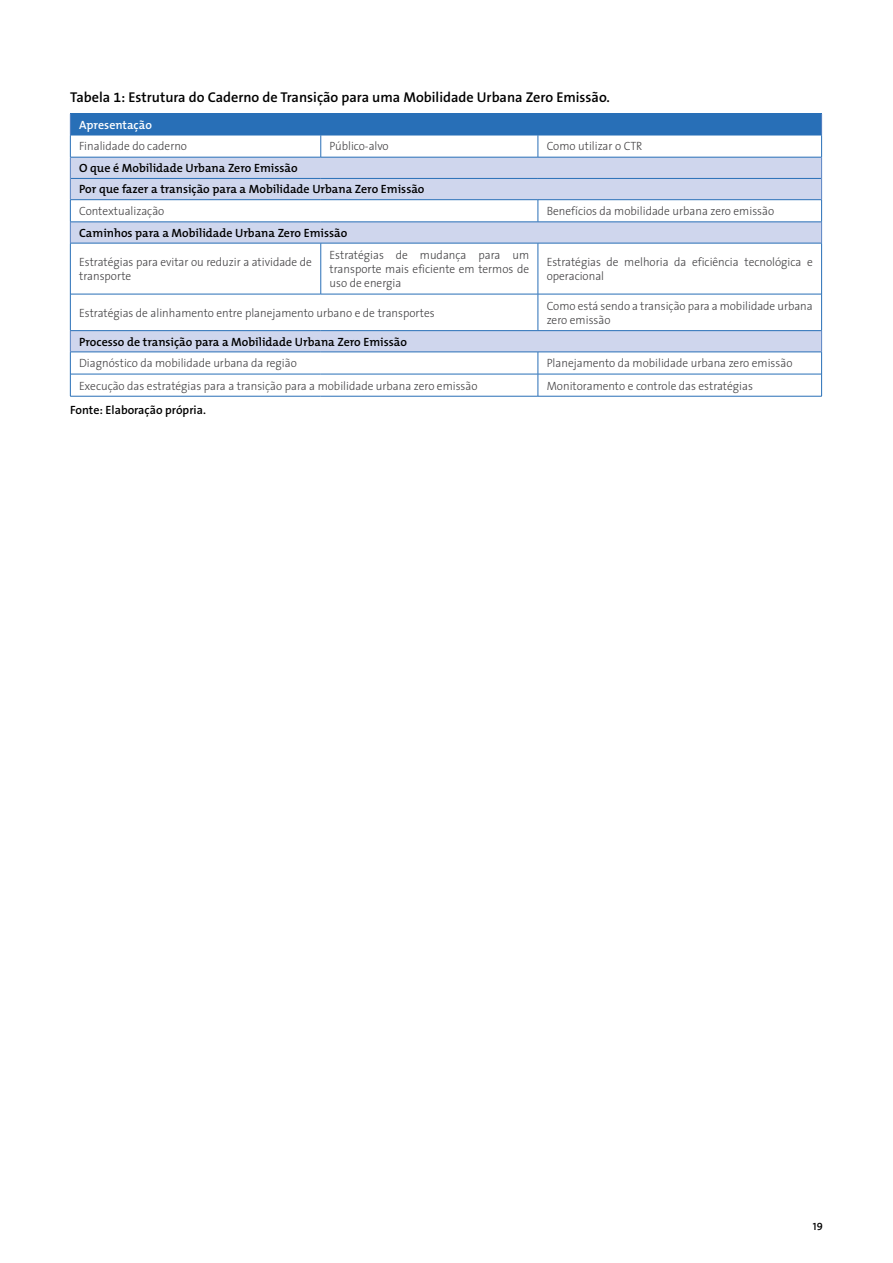
<style>
.page{position:relative;width:893px;height:1263px;background:#fff}
.page>*{position:absolute;margin:0;border:0;box-sizing:border-box;transform-origin:0 0}
.t1{font:600 14.25px "The Sans B6";color:#000}
.t2{font:300 12px/14.4px "The Sans";color:#414042;scale:.95 1}
.t3{font:600 12px/21.3px "The Mix";color:#000}
.t4{font:600 12px "The Sans B6";color:#000}
.t5{font:600 12px "The Mix";color:#fff}
.t6{font:10.5px "The Sans Semi Bold Caps";color:#000}
</style>
<div class="page">
<div style="left:70px;top:114px;width:752px;height:21px;background:#286fb7"></div>
<svg style="left:71px;top:158px;width:750px;height:194px"></svg>
<hr style="left:70px;top:135px;width:251px;height:1px;background:#286fb7">
<hr style="left:321px;top:135px;width:217px;height:1px;background:#286fb7">
<hr style="left:538px;top:135px;width:284px;height:1px;background:#286fb7">
<hr style="left:70px;top:157px;width:251px;height:1px;background:#286fb7">
<hr style="left:321px;top:157px;width:217px;height:1px;background:#286fb7">
<hr style="left:538px;top:157px;width:284px;height:1px;background:#286fb7">
<svg style="left:320px;top:135px;width:1px;height:22px"></svg>
<svg style="left:538px;top:135px;width:1px;height:22px"></svg>
<hr style="left:71px;top:178px;width:250px;height:1px;background:#286fb7">
<hr style="left:321px;top:178px;width:217px;height:1px;background:#286fb7">
<hr style="left:538px;top:178px;width:283px;height:1px;background:#286fb7">
<hr style="left:70px;top:199px;width:251px;height:1px;background:#286fb7">
<hr style="left:321px;top:199px;width:217px;height:1px;background:#286fb7">
<hr style="left:538px;top:199px;width:284px;height:1px;background:#286fb7">
<svg style="left:538px;top:200px;width:1px;height:22px"></svg>
<hr style="left:70px;top:222px;width:251px;height:1px;background:#286fb7">
<hr style="left:321px;top:222px;width:217px;height:1px;background:#286fb7">
<hr style="left:538px;top:222px;width:284px;height:1px;background:#286fb7">
<hr style="left:70px;top:330px;width:251px;height:1px;background:#286fb7">
<hr style="left:321px;top:330px;width:217px;height:1px;background:#286fb7">
<hr style="left:538px;top:330px;width:284px;height:1px;background:#286fb7">
<hr style="left:70px;top:243px;width:251px;height:1px;background:#286fb7">
<hr style="left:321px;top:243px;width:217px;height:1px;background:#286fb7">
<hr style="left:538px;top:243px;width:284px;height:1px;background:#286fb7">
<hr style="left:320px;top:243px;width:1px;height:51px;background:#286fb7">
<hr style="left:538px;top:243px;width:1px;height:51px;background:#286fb7">
<hr style="left:71px;top:294px;width:250px;height:1px;background:#286fb7">
<hr style="left:321px;top:294px;width:217px;height:1px;background:#286fb7">
<hr style="left:538px;top:294px;width:283px;height:1px;background:#286fb7">
<hr style="left:538px;top:294px;width:1px;height:36px;background:#286fb7">
<hr style="left:70px;top:352px;width:251px;height:1px;background:#286fb7">
<hr style="left:321px;top:352px;width:217px;height:1px;background:#286fb7">
<hr style="left:538px;top:352px;width:284px;height:1px;background:#286fb7">
<svg style="left:538px;top:352px;width:1px;height:44px"></svg>
<hr style="left:71px;top:374px;width:250px;height:1px;background:#286fb7">
<hr style="left:321px;top:374px;width:217px;height:1px;background:#286fb7">
<hr style="left:538px;top:374px;width:283px;height:1px;background:#286fb7">
<hr style="left:70px;top:113px;width:251px;height:1px;background:#286fb7">
<hr style="left:321px;top:113px;width:217px;height:1px;background:#286fb7">
<hr style="left:538px;top:113px;width:284px;height:1px;background:#286fb7">
<hr style="left:70px;top:396px;width:251px;height:1px;background:#286fb7">
<hr style="left:321px;top:396px;width:217px;height:1px;background:#286fb7">
<hr style="left:538px;top:396px;width:284px;height:1px;background:#286fb7">
<svg style="left:70px;top:114px;width:1px;height:129px"></svg>
<svg style="left:821px;top:114px;width:1px;height:129px"></svg>
<hr style="left:70px;top:243px;width:1px;height:51px;background:#286fb7">
<hr style="left:821px;top:243px;width:1px;height:51px;background:#286fb7">
<hr style="left:70px;top:294px;width:1px;height:36px;background:#286fb7">
<hr style="left:821px;top:294px;width:1px;height:36px;background:#286fb7">
<svg style="left:70px;top:331px;width:1px;height:65px"></svg>
<svg style="left:821px;top:331px;width:1px;height:65px"></svg>
<p class="t1" style="left:70px;top:90px;width:541px">Tabela 1: Estrutura do Caderno de Transição para uma Mobilidade Urbana Zero Emissão.</p>
<p class="t5" style="left:79px;top:115px;width:74px">Apresentação</p>
<p class="t2" style="left:79px;top:139px;width:115px">Finalidade do caderno</p>
<p class="t2" style="left:330px;top:139px;width:64px">Público-alvo</p>
<p class="t2" style="left:547px;top:139px;width:102px">Como utilizar o CTR</p>
<p class="t3" style="left:79px;top:157px;width:347px">O que é Mobilidade Urbana Zero Emissão<br>Por que fazer a transição para a Mobilidade Urbana Zero Emissão</p>
<p class="t2" style="left:79px;top:203px;width:91px">Contextualização</p>
<p class="t2" style="left:547px;top:203px;width:241px">Benefícios da mobilidade urbana zero emissão</p>
<p class="t3" style="left:79px;top:222px;width:270px">Caminhos para a Mobilidade Urbana Zero Emissão</p>
<p class="t2" style="left:79px;top:254px;width:247px">Estratégias para evitar ou reduzir a atividade de transporte</p>
<p class="t2" style="left:330px;top:247px;width:212px;text-align:justify">Estratégias de mudança para um transporte mais eficiente em termos de uso de energia</p>
<p class="t2" style="left:547px;top:254px;width:282px">Estratégias de melhoria da eficiência tecnológica e operacional</p>
<p class="t2" style="left:79px;top:305px;width:376px">Estratégias de alinhamento entre planejamento urbano e de transportes</p>
<p class="t2" style="left:547px;top:298px;width:282px">Como está sendo a transição para a mobilidade urbana zero emissão</p>
<p class="t3" style="left:79px;top:331px;width:329px">Processo de transição para a Mobilidade Urbana Zero Emissão</p>
<p class="t2" style="left:79px;top:356px;width:231px">Diagnóstico da mobilidade urbana da região</p>
<p class="t2" style="left:547px;top:356px;width:260px">Planejamento da mobilidade urbana zero emissão</p>
<p class="t2" style="left:79px;top:378px;width:421px">Execução das estratégias para a transição para a mobilidade urbana zero emissão</p>
<p class="t2" style="left:547px;top:378px;width:219px">Monitoramento e controle das estratégias</p>
<p class="t4" style="left:70px;top:404px;width:137px">Fonte: Elaboração própria.</p>
<p class="t6" style="left:813px;top:1218px;width:11px">19</p>
</div>
